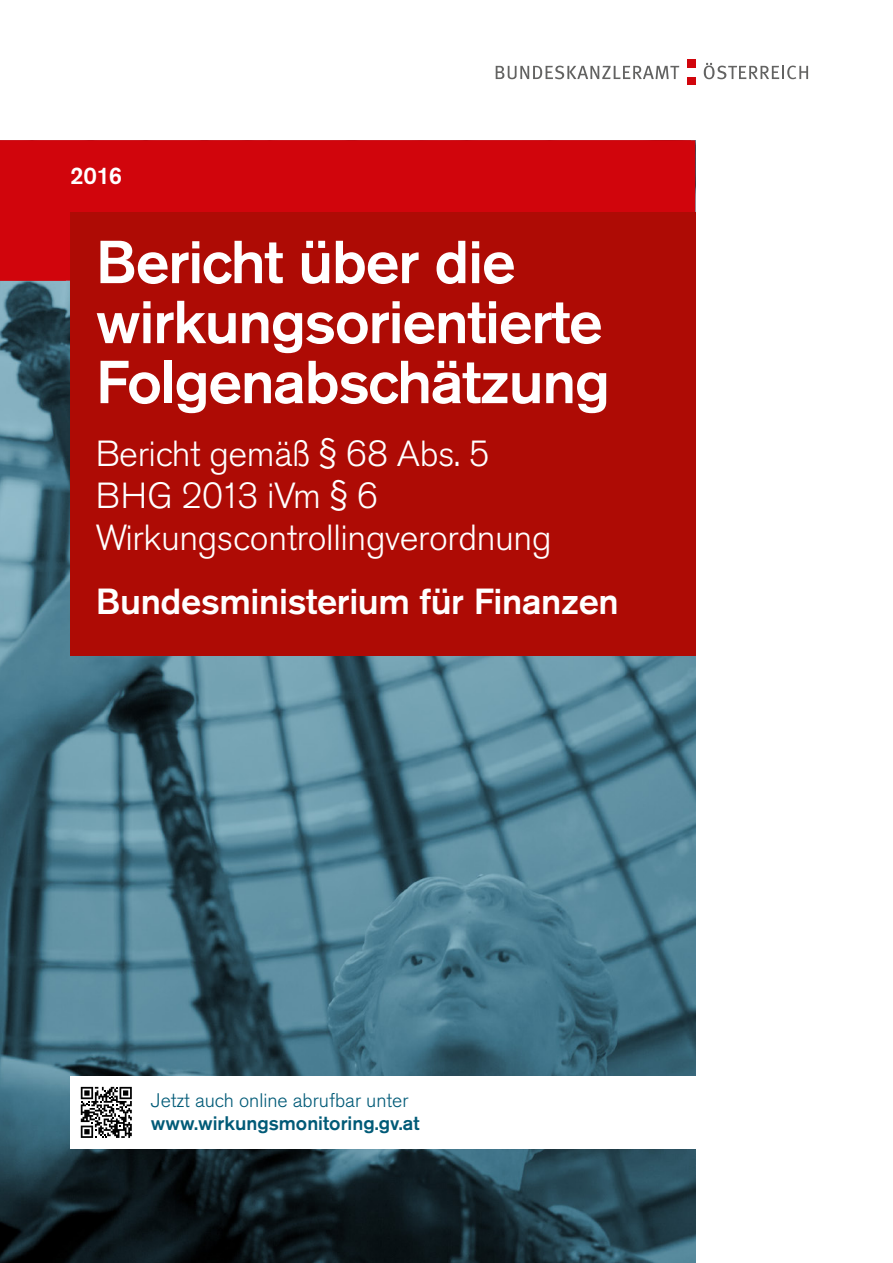
<style>
.page{position:relative;width:893px;height:1263px;background:#fff}
.page>*{position:absolute;margin:0;border:0;box-sizing:border-box;transform-origin:0 0}
.t1{font:500 60px/60px "Akzidenz Grotesk Pro";letter-spacing:-.02em;color:#fff}
.t2{font:300 36px/42px "Akzidenz Grotesk Pro";letter-spacing:-.01em;color:#fff}
.t3{font:500 36px "Akzidenz Grotesk Pro";letter-spacing:-.01em;color:#fff}
.t4{font:500 24px "Akzidenz Grotesk Pro";color:#fff}
.t5{font:300 19.5px "Akzidenz Grotesk Pro";color:#005a77}
.t6{font:500 19.5px "Akzidenz Grotesk Pro";color:#005a77}
</style>
<div class="page">
<img style="left:0;top:281px;width:695px;height:982px">
<div style="left:0;top:140px;width:695px;height:141px;background:#d1050c"></div>
<div style="left:70px;top:213px;width:625px;height:443px;background:#ae0b05"></div>
<div style="left:687px;top:60px;width:8px;height:8px;background:#d1050c"></div>
<div style="left:687px;top:77px;width:8px;height:8px;background:#d1050c"></div>
<svg style="left:496px;top:66px;width:183px;height:13px"></svg>
<svg style="left:704px;top:63px;width:104px;height:16px"></svg>
<div style="left:70px;top:1076px;width:641px;height:72px;background:#fff"></div>
<svg style="left:81px;top:1087px;width:51px;height:51px"></svg>
<p class="t4" style="left:70px;top:160px;width:54px">2016</p>
<h1 class="t1" style="left:96px;top:231px;width:516px">Bericht über die wirkungsorientierte<br>Folgenabschätzung</h1>
<p class="t2" style="left:96px;top:433px;width:457px">Bericht gemäß § 68 Abs. 5<br>BHG 2013 iVm § 6<br>Wirkungscontrollingverordnung</p>
<p class="t3" style="left:96px;top:578px;width:525px">Bundesministerium für Finanzen</p>
<p class="t5" style="left:151px;top:1087px;width:259px">Jetzt auch online abrufbar unter</p>
<p class="t6" style="left:151px;top:1110px;width:270px">www.wirkungsmonitoring.gv.at</p>
</div>
